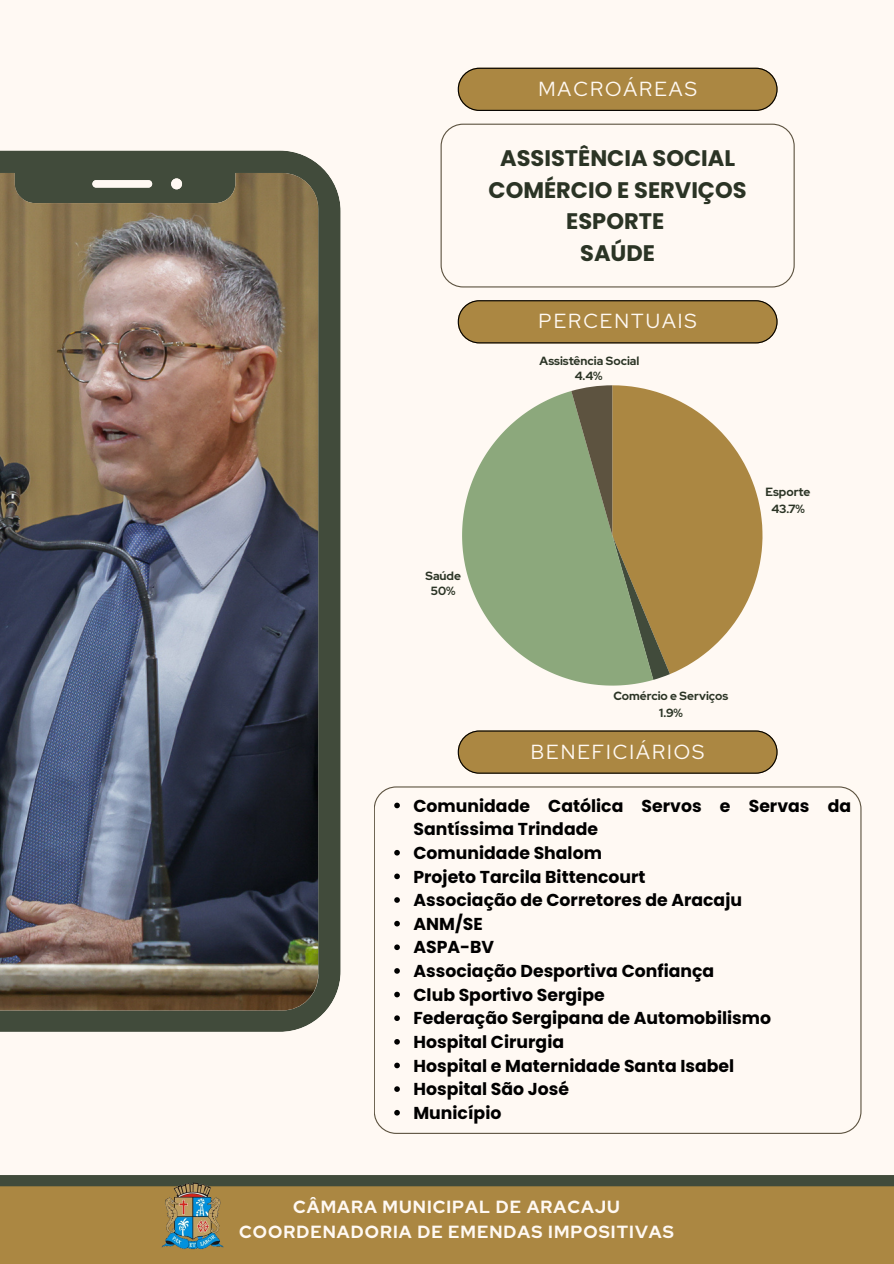
<style>
.page{position:relative;width:894px;height:1264px;background:#fff}
.page>*{position:absolute;margin:0;border:0;box-sizing:border-box;transform-origin:0 0}
.t1{font:700 22.5px/31.5px "Poppins";color:#2b3425;text-align:center}
.t2{font:20.25px "Red Hat Display";letter-spacing:.1em;color:#fff9f3}
.t3{font:700 17.55px/25.8px "Red Hat Display";letter-spacing:.06em;color:#fff9f3;text-align:center}
.t4{font:700 17.25px/23.7px "Poppins";color:#000}
.t5{font:700 11.85px/14.9px "Red Hat Display";color:#2b3425;text-align:center}
</style>
<div class="page">
<div style="left:0;top:0;width:893px;height:1263px;background:#fff9f3"></div>
<img style="left:0;top:150px;width:341px;height:882px">
<div style="left:0;top:1183px;width:893px;height:80px;background:#ab8742"></div>
<div style="left:0;top:1174px;width:893px;height:12px;background:#414b3b"></div>
<svg style="left:462px;top:391px;width:191px;height:294px;fill:#8ca87c"></svg>
<svg style="left:571px;top:385px;width:191px;height:295px"></svg>
<svg style="left:457px;top:300px;width:320px;height:43px;background:#a58344"></svg>
<svg style="left:457px;top:68px;width:320px;height:43px;background:#a48343"></svg>
<img style="left:152px;top:1182px;width:81px;height:68px">
<svg style="left:440px;top:124px;width:354px;height:163px"></svg>
<svg style="left:457px;top:730px;width:320px;height:43px;background:#a68545"></svg>
<svg style="left:374px;top:786px;width:487px;height:347px"></svg>
<svg style="left:394px;top:802px;width:6px;height:6px"></svg>
<svg style="left:394px;top:850px;width:6px;height:5px"></svg>
<svg style="left:394px;top:873px;width:6px;height:6px"></svg>
<svg style="left:394px;top:897px;width:6px;height:5px"></svg>
<svg style="left:394px;top:920px;width:6px;height:6px"></svg>
<svg style="left:394px;top:944px;width:6px;height:6px"></svg>
<svg style="left:394px;top:968px;width:6px;height:5px"></svg>
<svg style="left:394px;top:991px;width:6px;height:6px"></svg>
<svg style="left:394px;top:1015px;width:6px;height:6px"></svg>
<svg style="left:394px;top:1039px;width:6px;height:5px"></svg>
<svg style="left:394px;top:1062px;width:6px;height:6px"></svg>
<svg style="left:394px;top:1086px;width:6px;height:5px"></svg>
<svg style="left:394px;top:1109px;width:6px;height:6px"></svg>
<h2 class="t2" style="left:538px;top:75px;width:160px">MACROÁREAS</h2>
<h2 class="t1" style="left:488px;top:142px;width:259px">ASSISTÊNCIA SOCIAL<br>COMÉRCIO E SERVIÇOS<br>ESPORTE<br>SAÚDE</h2>
<p class="t2" style="left:538px;top:308px;width:159px">PERCENTUAIS</p>
<p class="t5" style="left:425px;top:568px;width:37px">Saúde<br>50%</p>
<p class="t5" style="left:539px;top:353px;width:101px">Assistência Social<br>4.4%</p>
<p class="t5" style="left:765px;top:483px;width:47px;line-height:16.8px">Esporte<br>43.7%</p>
<p class="t5" style="left:613px;top:687px;width:116px;line-height:17.4px">Comércio e Serviços<br>1.9%</p>
<h2 class="t2" style="left:530px;top:738px;width:175px">BENEFICIÁRIOS</h2>
<p class="t4" style="left:413px;top:793px;width:439px">Comunidade Católica Servos e Servas da<br>Santíssima Trindade</p>
<p class="t4" style="left:413px;top:841px;width:190px">Comunidade Shalom</p>
<p class="t4" style="left:413px;top:864px;width:233px">Projeto Tarcila Bittencourt</p>
<p class="t4" style="left:413px;top:888px;width:330px">Associação de Corretores de Aracaju</p>
<p class="t4" style="left:413px;top:911px;width:71px">ANM/SE</p>
<p class="t4" style="left:413px;top:935px;width:82px">ASPA-BV</p>
<p class="t4" style="left:413px;top:959px;width:302px">Associação Desportiva Confiança</p>
<p class="t4" style="left:413px;top:982px;width:193px">Club Sportivo Sergipe</p>
<p class="t4" style="left:413px;top:1006px;width:359px">Federação Sergipana de Automobilismo</p>
<p class="t4" style="left:413px;top:1030px;width:152px">Hospital Cirurgia</p>
<p class="t4" style="left:413px;top:1053px;width:322px">Hospital e Maternidade Santa Isabel</p>
<p class="t4" style="left:413px;top:1077px;width:157px">Hospital São José</p>
<p class="t4" style="left:413px;top:1100px;width:89px">Município</p>
<h1 class="t3" style="left:239px;top:1193px;width:436px">CÂMARA MUNICIPAL DE ARACAJU<br>COORDENADORIA DE EMENDAS IMPOSITIVAS</h1>
</div>
